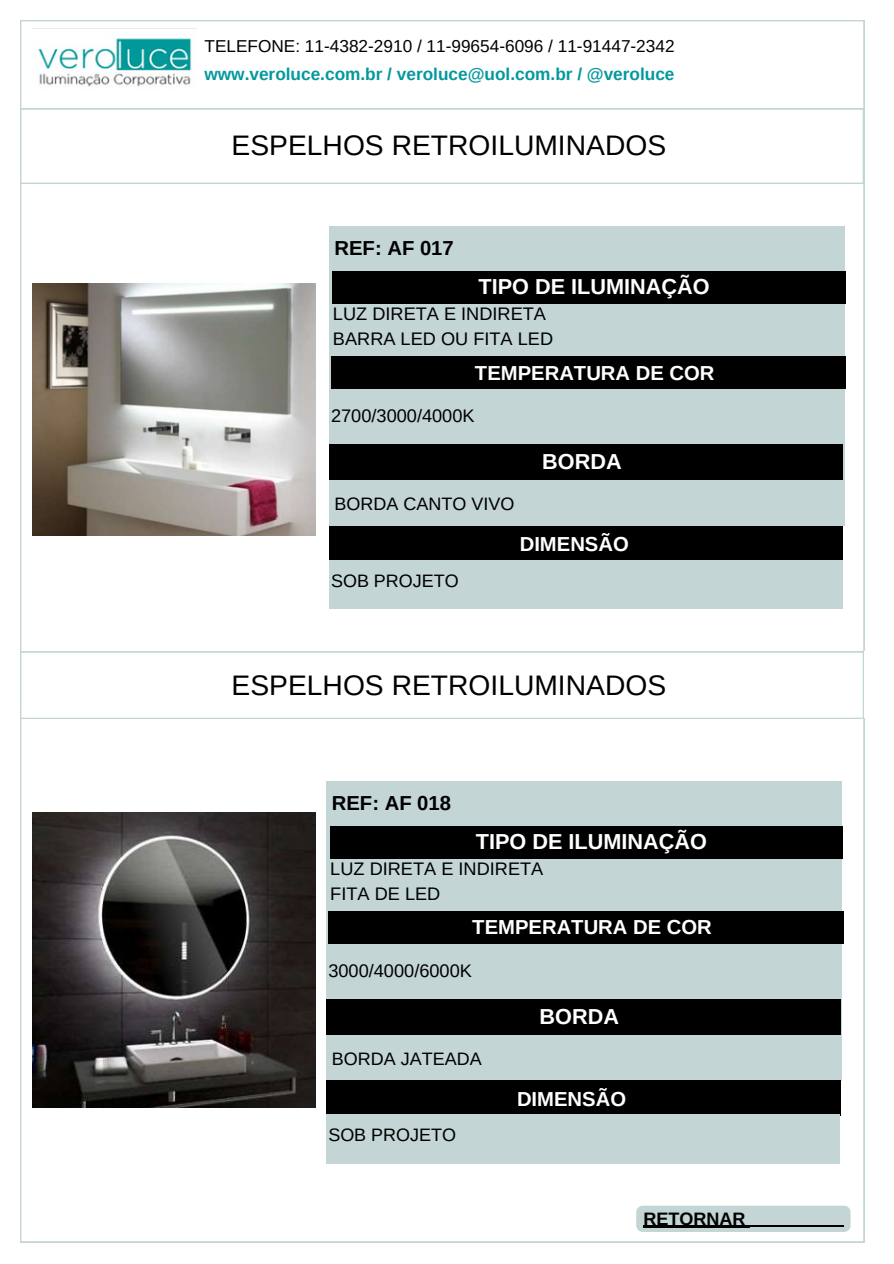
<style>
.page{position:relative;width:894px;height:1264px;background:#fff}
.page>*{position:absolute;margin:0;border:0;box-sizing:border-box;transform-origin:0 0}
.t1{font:28.2px "Arimo";color:#000}
.t2{font:700 21.6px "Arimo";color:#fff}
.t3{font:700 20.25px "Arimo";color:#fff}
.t4{font:700 20.25px "Arimo";color:#000}
.t5{font:18.15px/24.8px "Arimo";color:#000}
.t6{font:18px "Arimo";color:#000}
.t7{font:700 18px "Arimo";color:#000}
.t8{font:17.25px "Arimo";color:#000}
.t9{font:700 17.25px "Arimo";color:#03989e}
</style>
<div class="page">
<img style="left:33px;top:28px;width:163px;height:59px">
<div style="left:19px;top:107px;width:845px;height:78px;border:2px solid #c4d5d5"></div>
<div style="left:19px;top:650px;width:845px;height:70px;border:2px solid #c4d5d5"></div>
<svg style="left:636px;top:1205px;width:214px;height:26px;background:#b3c2c2"></svg>
<div style="left:327px;top:781px;width:514px;height:299px;background:#c4d5d5"></div>
<div style="left:330px;top:826px;width:512px;height:32px;background:#000"></div>
<div style="left:328px;top:911px;width:514px;height:32px;background:#000"></div>
<div style="left:327px;top:999px;width:512px;height:35px;background:#000"></div>
<div style="left:327px;top:1080px;width:512px;height:35px;background:#000"></div>
<div style="left:327px;top:1114px;width:512px;height:49px;background:#c4d5d5"></div>
<div style="left:329px;top:227px;width:515px;height:299px;background:#c4d5d5"></div>
<div style="left:333px;top:271px;width:511px;height:33px;background:#000"></div>
<div style="left:331px;top:357px;width:514px;height:32px;background:#000"></div>
<div style="left:329px;top:445px;width:513px;height:34px;background:#000"></div>
<div style="left:329px;top:526px;width:513px;height:34px;background:#000"></div>
<div style="left:329px;top:560px;width:513px;height:49px;background:#c4d5d5"></div>
<img style="left:33px;top:812px;width:282px;height:295px">
<img style="left:33px;top:283px;width:282px;height:252px">
<p class="t8" style="left:204px;top:37px;width:471px">TELEFONE: 11-4382-2910 / 11-99654-6096 / 11-91447-2342</p>
<p class="t9" style="left:204px;top:65px;width:471px">www.veroluce.com.br / veroluce@uol.com.br / @veroluce</p>
<h1 class="t1" style="left:231px;top:129px;width:436px">ESPELHOS RETROILUMINADOS</h1>
<h2 class="t4" style="left:334px;top:237px;width:121px">REF: AF 017</h2>
<p class="t2" style="left:478px;top:275px;width:232px">TIPO DE ILUMINAÇÃO</p>
<h2 class="t5" style="left:333px;top:302px;width:221px">LUZ DIRETA E INDIRETA<br>BARRA LED OU FITA LED</h2>
<h1 class="t3" style="left:475px;top:361px;width:241px">TEMPERATURA DE COR</h1>
<h4 class="t5" style="left:331px;top:403px;width:145px">2700/3000/4000K</h4>
<h2 class="t6" style="left:334px;top:493px;width:181px">BORDA CANTO VIVO</h2>
<h2 class="t2" style="left:542px;top:449px;width:81px">BORDA</h2>
<h4 class="t6" style="left:331px;top:570px;width:129px">SOB PROJETO</h4>
<p class="t3" style="left:519px;top:533px;width:111px">DIMENSÃO</p>
<p class="t1" style="left:231px;top:669px;width:436px">ESPELHOS RETROILUMINADOS</p>
<h4 class="t4" style="left:332px;top:791px;width:121px">REF: AF 018</h4>
<h4 class="t2" style="left:475px;top:829px;width:232px">TIPO DE ILUMINAÇÃO</h4>
<h4 class="t5" style="left:330px;top:856px;width:214px">LUZ DIRETA E INDIRETA<br>FITA DE LED</h4>
<h2 class="t3" style="left:472px;top:916px;width:241px">TEMPERATURA DE COR</h2>
<h2 class="t5" style="left:328px;top:957px;width:145px">3000/4000/6000K</h2>
<h4 class="t6" style="left:332px;top:1048px;width:151px">BORDA JATEADA</h4>
<h2 class="t6" style="left:328px;top:1124px;width:129px">SOB PROJETO</h2>
<h2 class="t2" style="left:539px;top:1004px;width:81px">BORDA</h2>
<h2 class="t3" style="left:517px;top:1087px;width:111px">DIMENSÃO</h2>
<p class="t7" style="left:643px;top:1208px;width:103px">RETORNAR</p>
</div>
